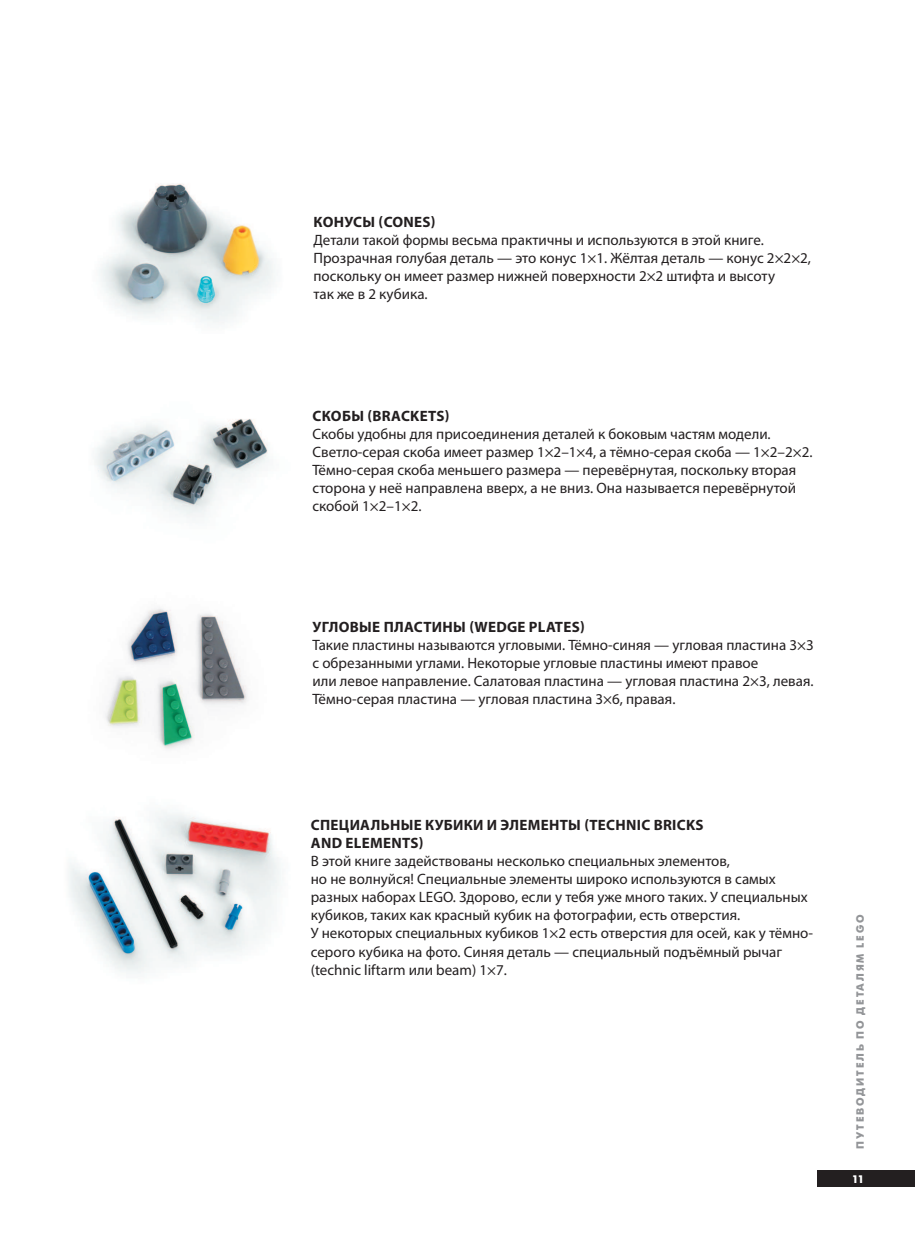
<style>
.page{position:relative;width:915px;height:1234px;background:#fff}
.page>*{position:absolute;margin:0;border:0;box-sizing:border-box;transform-origin:0 0}
.t1{font:15px/18px "Myriad Pro";color:#231f20}
.t2{font:700 15px/18px "Myriad Pro";letter-spacing:.02em;color:#231f20}
.t3{font:700 10.95px "Futura Futuris";color:#fff}
.t4{font:700 10.5px "Futura Futuris";letter-spacing:.18em;color:#939598}
</style>
<div class="page">
<img style="left:99px;top:184px;width:176px;height:139px">
<img style="left:95px;top:419px;width:174px;height:101px">
<img style="left:105px;top:608px;width:143px;height:141px">
<img style="left:69px;top:811px;width:212px;height:163px">
<div style="left:816px;top:1170px;width:98px;height:16px;background:#231f20"></div>
<p class="t2" style="left:313px;top:213px;width:123px">КОНУСЫ (CONES)</p>
<p class="t1" style="left:313px;top:232px;width:499px">Детали такой формы весьма практичны и используются в этой книге.<br>Прозрачная голубая деталь — это конус 1×1. Жёлтая деталь — конус 2×2×2, поскольку он имеет размер нижней поверхности 2×2 штифта и высоту<br>так же в 2 кубика.</p>
<p class="t2" style="left:312px;top:407px;width:138px">СКОБЫ (BRACKETS)</p>
<p class="t1" style="left:312px;top:426px;width:501px">Скобы удобны для присоединения деталей к боковым частям модели.<br>Светло-серая скоба имеет размер 1×2–1×4, а тёмно-серая скоба — 1×2–2×2.<br>Тёмно-серая скоба меньшего размера — перевёрнутая, поскольку вторая сторона у неё направлена вверх, а не вниз. Она называется перевёрнутой скобой 1×2–1×2.</p>
<p class="t2" style="left:312px;top:618px;width:274px">УГЛОВЫЕ ПЛАСТИНЫ (WEDGE PLATES)</p>
<p class="t1" style="left:312px;top:637px;width:502px">Такие пластины называются угловыми. Тёмно-синяя — угловая пластина 3×3 с обрезанными углами. Некоторые угловые пластины имеют правое<br>или левое направление. Салатовая пластина — угловая пластина 2×3, левая.<br>Тёмно-серая пластина — угловая пластина 3×6, правая.</p>
<p class="t2" style="left:311px;top:816px;width:394px">СПЕЦИАЛЬНЫЕ КУБИКИ И ЭЛЕМЕНТЫ (TECHNIC BRICKS<br>AND ELEMENTS)</p>
<p class="t1" style="left:311px;top:853px;width:503px">В этой книге задействованы несколько специальных элементов,<br>но не волнуйся! Специальные элементы широко используются в самых разных наборах LEGO. Здорово, если у тебя уже много таких. У специальных кубиков, таких как красный кубик на фотографии, есть отверстия.<br>У некоторых специальных кубиков 1×2 есть отверстия для осей, как у тёмно&shy;серого кубика на фото. Синяя деталь — специальный подъёмный рычаг (technic liftarm или beam) 1×7.</p>
<p class="t4" style="left:854px;top:1148px;width:236px;rotate:-90deg">ПУТЕВОДИТЕЛЬ ПО ДЕТАЛЯМ LEGO</p>
<p class="t3" style="left:851px;top:1172px;width:14px">11</p>
</div>
